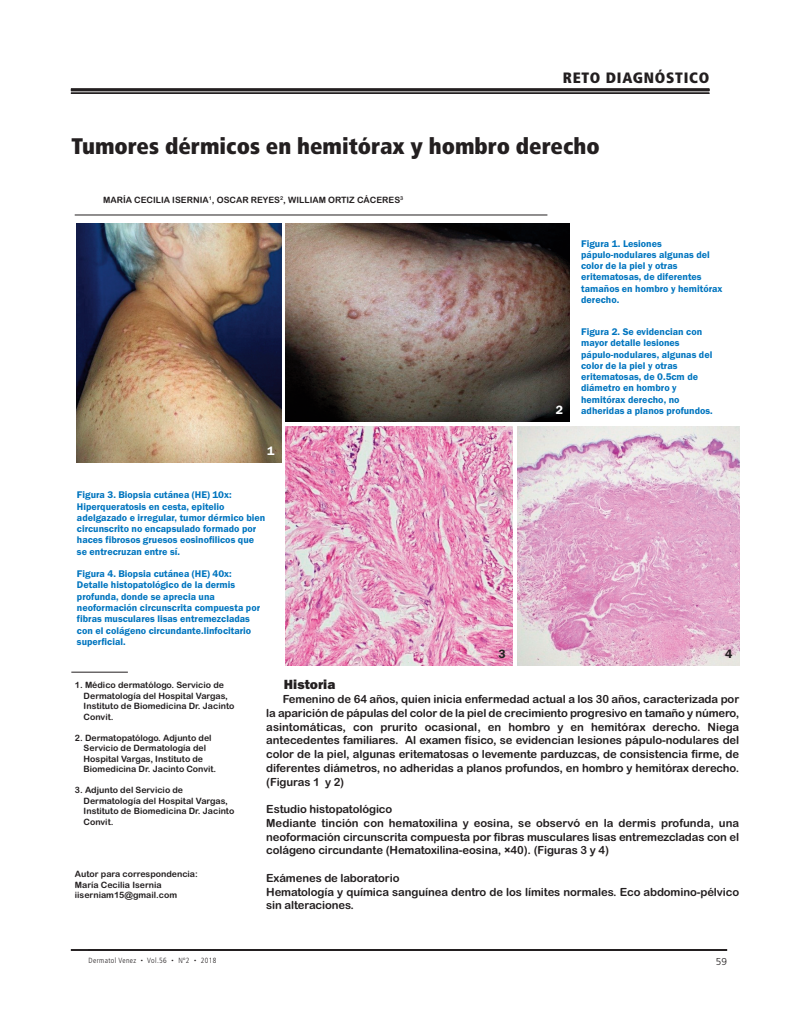
<style>
.page{position:relative;width:798px;height:1028px;background:#fff}
.page>*{position:absolute;margin:0;border:0;box-sizing:border-box;transform-origin:0 0}
.t1{font:900 condensed 22.5px "Frutiger LT Std";color:#231f20}
.t2{font:900 condensed 15px "Frutiger LT Std";letter-spacing:.05em;color:#231f20}
.t3{font:800 13.75px "Franklin Gothic";color:#231f20}
.t4{font:600 12.5px "Franklin Gothic";color:#fff}
.t5{font:600 12.5px "Franklin Gothic";color:#231f20}
.t6{font:11.25px/13.8px "Arial Rounded MT Bold";letter-spacing:-.01em;color:#231f20}
.t7{font:600 10px/11.2px "Franklin Gothic";color:#0075bf}
.t8{font:300 10px "Frutiger LT Std";color:#231f20}
.t9{font:8.75px/10.5px "Arial Rounded MT Bold";color:#231f20}
.t10{font:300 condensed 7.5px "Frutiger LT Std";letter-spacing:.05em;color:#231f20}
.s1{font-size:4.38px}
</style>
<div class="page">
<img style="left:76px;top:224px;width:205px;height:238px">
<hr style="left:71px;top:89px;width:638px;height:2px;background:#231f20">
<hr style="left:71px;top:93px;width:638px;height:1px;background:#231f20">
<hr style="left:71px;top:949px;width:638px;height:1px;background:#231f20">
<hr style="left:89px;top:949px;width:637px;height:1px;background:#231f20">
<hr style="left:71px;top:672px;width:57px;height:1px;background:#231f20">
<hr style="left:75px;top:215px;width:472px;height:1px;background:#231f20">
<img style="left:285px;top:224px;width:284px;height:198px">
<img style="left:517px;top:426px;width:222px;height:239px">
<img style="left:285px;top:426px;width:227px;height:239px">
<h2 class="t2" style="left:562px;top:72px;width:148px">RETO DIAGNÓSTICO</h2>
<h1 class="t1" style="left:72px;top:137px;width:529px">Tumores dérmicos en hemitórax y hombro derecho</h1>
<p class="t9" style="left:103px;top:195px;width:301px">MARÍA CECILIA ISERNIA<sup>1</sup>, OSCAR REYES<sup>2</sup>, WILLIAM ORTIZ CÁCERES<sup>3</sup></p>
<p class="t4" style="left:267px;top:443px;width:9px">1</p>
<p class="t7" style="left:77px;top:489px;width:190px">Figura 3. Biopsia cutánea (HE) 10x:<br>Hiperqueratosis en cesta, epitelio adelgazado e irregular, tumor dérmico bien circunscrito no encapsulado formado por haces fibrosos gruesos eosinofilicos que se entrecruzan entre sí.</p>
<p class="t7" style="left:77px;top:568px;width:185px">Figura 4. Biopsia cutánea (HE) 40x:<br>Detalle histopatológico de la dermis profunda, donde se aprecia una neoformación circunscrita compuesta por fibras musculares lisas entremezcladas con el colágeno circundante.linfocitario superficial.</p>
<p class="t4" style="left:555px;top:403px;width:9px">2</p>
<p class="t7" style="left:581px;top:237px;width:143px">Figura 1. Lesiones pápulo-nodulares algunas del color de la piel y otras eritematosas, de diferentes tamaños en hombro y hemitórax derecho.</p>
<p class="t7" style="left:581px;top:326px;width:133px">Figura 2. Se evidencian con mayor detalle lesiones pápulo-nodulares, algunas del color de la piel y otras eritematosas, de 0.5cm de diámetro en hombro y hemitórax derecho, no adheridas a planos profundos.</p>
<p class="t5" style="left:498px;top:646px;width:9px">3</p>
<p class="t5" style="left:724px;top:646px;width:9px">4</p>
<p class="t9" style="left:84px;top:680px;width:152px;text-indent:-9px">1. Médico dermatólogo. Servicio de<br>Dermatología del Hospital Vargas,<br>Instituto de Biomedicina Dr. Jacinto<br>Convit.</p>
<p class="t9" style="left:84px;top:732px;width:134px;text-indent:-9px">2. Dermatopatólogo. Adjunto del<br>Servicio de Dermatología del<br>Hospital Vargas, Instituto de<br>Biomedicina Dr. Jacinto Convit.</p>
<p class="t9" style="left:84px;top:785px;width:152px;text-indent:-9px">3. Adjunto del Servicio de<br>Dermatología del Hospital Vargas,<br>Instituto de Biomedicina Dr. Jacinto<br>Convit.</p>
<p class="t9" style="left:75px;top:869px;width:124px">Autor para correspondencia:<br>María Cecilia Isernia iiserniam15@gmail.com</p>
<p class="t3" style="left:284px;top:676px;width:53px">Historia</p>
<p class="t6" style="left:266px;top:692px;width:474px;text-align:justify;text-indent:16px">Femenino de 64 años, quien inicia enfermedad actual a los 30 años, caracterizada por la aparición de pápulas del color de la piel de crecimiento progresivo en tamaño y número, asintomáticas, con prurito ocasional, en hombro y en hemitórax derecho. Niega antecedentes familiares. Al examen físico, se evidencian lesiones pápulo-nodulares del color de la piel, algunas eritematosas o levemente parduzcas, de consistencia firme, de diferentes diámetros, no adheridas a planos profundos, en hombro y hemitórax derecho. (Figuras 1 y 2)</p>
<p class="t6" style="left:266px;top:802px;width:474px">Estudio histopatológico<br>Mediante tinción con hematoxilina y eosina, se observó en la dermis profunda, una neoformación circunscrita compuesta por fibras musculares lisas entremezcladas con el colágeno circundante (Hematoxilina-eosina, ×40). (Figuras 3 y 4)</p>
<p class="t6" style="left:266px;top:871px;width:474px">Exámenes de laboratorio<br>Hematología y química sanguínea dentro de los límites normales. Eco abdomino-pélvico sin alteraciones.</p>
<p class="t10" style="left:89px;top:957px;width:129px">Dermatol Venez <span class="s1">•</span> Vol.56 <span class="s1">•</span> Nº2 <span class="s1">•</span> 2018</p>
<p class="t8" style="left:715px;top:957px;width:13px">59</p>
</div>
